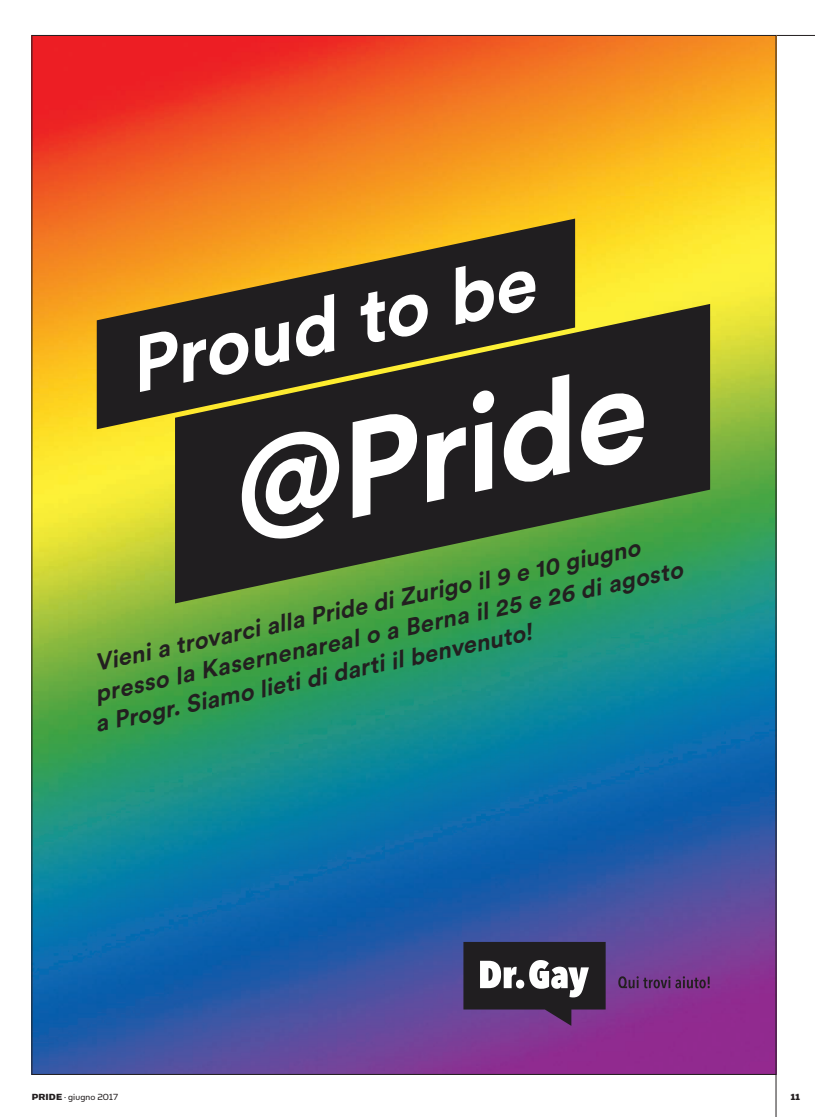
<style>
.page{position:relative;width:815px;height:1117px;background:#fff}
.page>*{position:absolute;margin:0;border:0;box-sizing:border-box;transform-origin:0 0}
.t1{font:italic 700 132.25px "Circular Std";color:#fff}
.t2{font:italic 700 76.88px "Circular Std";color:#fff}
.t3{font:italic 700 23.75px/30px "Circular Std";color:#231f20}
.t4{font:10px "Simian Text Orangutan";letter-spacing:.015em;color:#231f20}
.t5{font:10px "Simian Text Chimpanzee";color:#231f20}
.s1{font-family:"Simian Text Chimpanzee"}
</style>
<div class="page">
<hr style="left:776px;top:35px;width:39px;height:1px;background:#231f20">
<hr style="left:776px;top:1074px;width:1px;height:42px;background:#231f20">
<img style="left:34px;top:37px;width:740px;height:1035px">
<svg style="left:175px;top:304px;width:535px;height:299px;background:#30472b"></svg>
<svg style="left:97px;top:218px;width:478px;height:211px;background:#5a441f"></svg>
<svg style="left:618px;top:976px;width:92px;height:12px"></svg>
<svg style="left:463px;top:941px;width:143px;height:84px;background:#514657"></svg>
<p class="t2" style="left:118px;top:318px;width:415px;rotate:-12deg">Proud to be</p>
<p class="t1" style="left:209px;top:413px;width:422px;rotate:-12deg">@Pride</p>
<p class="t3" style="left:79px;top:650px;width:608px;text-indent:13px;rotate:-12deg">Vieni a trovarci alla Pride di Zurigo il 9 e 10 giugno presso la Kasernenareal o a Berna il 25 e 26 di agosto a Progr. Siamo lieti di darti il benvenuto!</p>
<p class="t4" style="left:32px;top:1090px;width:88px"><span class="s1">PRIDE</span> · giugno 2017</p>
<p class="t5" style="left:791px;top:1090px;width:11px">11</p>
</div>
